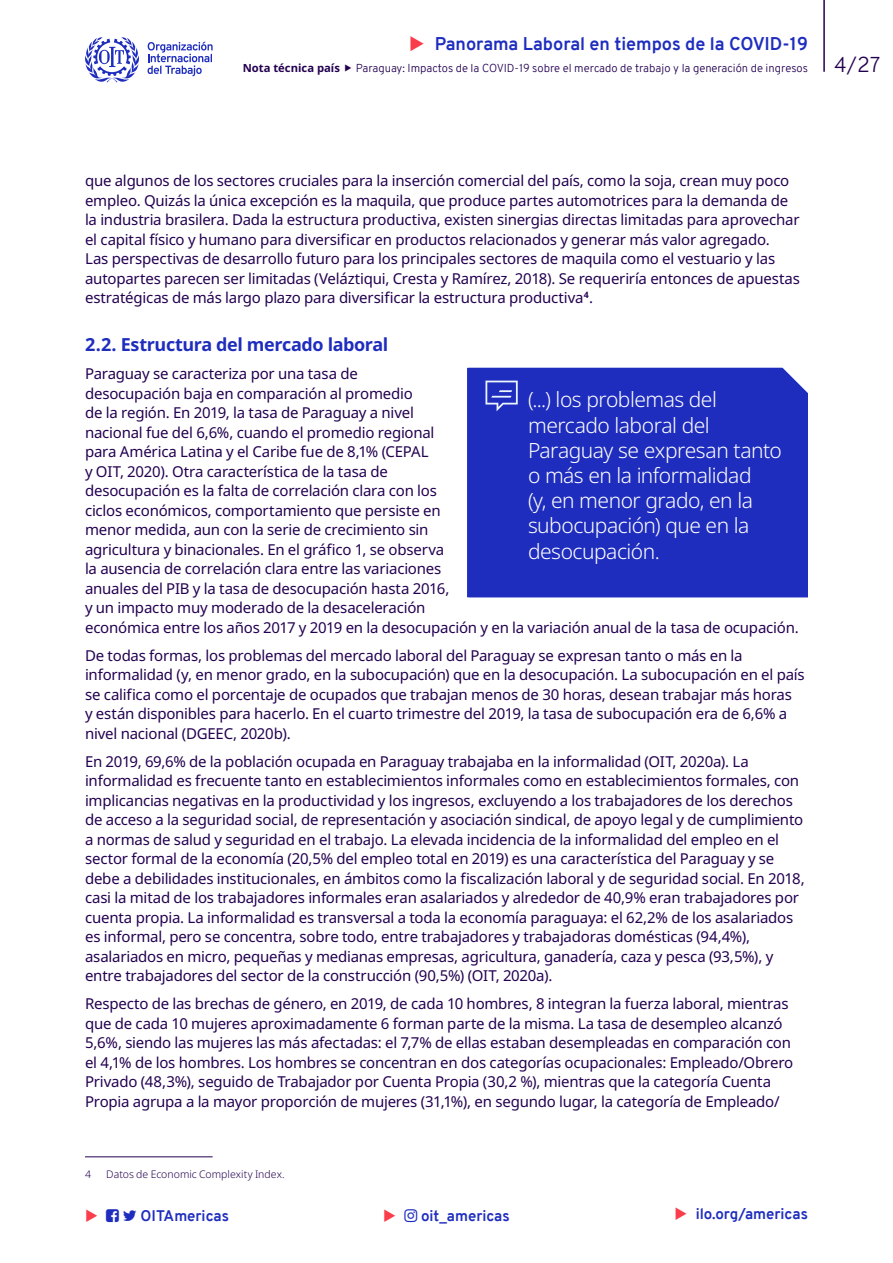
<style>
.page{position:relative;width:893px;height:1263px;background:#fff}
.page>*{position:absolute;margin:0;border:0;box-sizing:border-box;transform-origin:0 0}
.t1{font:300 21px/25.2px "Noto Sans";letter-spacing:-.025em;color:#fff}
.t2{font:300 21px "Overpass";color:#230050}
.t3{font:700 18px "Overpass";color:#1e2dbe}
.t4{font:700 18px "Noto Sans";letter-spacing:-.025em;color:#1e2dbe}
.t5{font:15px/19.5px "Noto Sans";letter-spacing:-.015em;color:#230050}
.t6{font:700 15px "Overpass";color:#1e2dbe}
.t7{font:300 11.25px "Overpass";color:#230050}
.t8{font:700 11.25px "Noto Sans";color:#230050}
.t9{font:300 10.5px "Noto Sans";color:#230050}
</style>
<div class="page">
<hr style="left:85px;top:1156px;width:128px;height:1px;background:#230050">
<div style="left:468px;top:368px;width:340px;height:229px;background:#1e2dbe"></div>
<svg style="left:485px;top:381px;width:33px;height:30px"></svg>
<svg style="left:148px;top:42px;width:65px;height:34px"></svg>
<svg style="left:85px;top:37px;width:54px;height:45px"></svg>
<hr style="left:823px;top:0;width:2px;height:72px;background:#230050">
<p class="t3" style="left:435px;top:31px;width:375px">Panorama Laboral en tiempos de la COVID-19</p>
<p class="t8" style="left:243px;top:60px;width:99px">Nota técnica país</p>
<p class="t7" style="left:356px;top:60px;width:454px">Paraguay: Impactos de la COVID-19 sobre el mercado de trabajo y la generación de ingresos</p>
<h1 class="t2" style="left:834px;top:49px;width:48px">4/27</h1>
<p class="t5" style="left:85px;top:171px;width:716px">que algunos de los sectores cruciales para la inserción comercial del país, como la soja, crean muy poco empleo. Quizás la única excepción es la maquila, que produce partes automotrices para la demanda de la industria brasilera. Dada la estructura productiva, existen sinergias directas limitadas para aprovechar el capital físico y humano para diversificar en productos relacionados y generar más valor agregado.<br>Las perspectivas de desarrollo futuro para los principales sectores de maquila como el vestuario y las autopartes parecen ser limitadas (Veláztiqui, Cresta y Ramírez, 2018). Se requeriría entonces de apuestas estratégicas de más largo plazo para diversificar la estructura productiva<sup>4</sup>.</p>
<p class="t4" style="left:85px;top:332px;width:305px">2.2. Estructura del mercado laboral</p>
<p class="t5" style="left:85px;top:364px;width:715px">Paraguay se caracteriza por una tasa de<br>desocupación baja en comparación al promedio<br>de la región. En 2019, la tasa de Paraguay a nivel<br>nacional fue del 6,6%, cuando el promedio regional<br>para América Latina y el Caribe fue de 8,1% (CEPAL<br>y OIT, 2020). Otra característica de la tasa de<br>desocupación es la falta de correlación clara con los<br>ciclos económicos, comportamiento que persiste en<br>menor medida, aun con la serie de crecimiento sin<br>agricultura y binacionales. En el gráfico 1, se observa<br>la ausencia de correlación clara entre las variaciones<br>anuales del PIB y la tasa de desocupación hasta 2016,<br>y un impacto muy moderado de la desaceleración<br>económica entre los años 2017 y 2019 en la desocupación y en la variación anual de la tasa de ocupación.</p>
<p class="t5" style="left:85px;top:646px;width:721px">De todas formas, los problemas del mercado laboral del Paraguay se expresan tanto o más en la informalidad (y, en menor grado, en la subocupación) que en la desocupación. La subocupación en el país se califica como el porcentaje de ocupados que trabajan menos de 30 horas, desean trabajar más horas<br>y están disponibles para hacerlo. En el cuarto trimestre del 2019, la tasa de subocupación era de 6,6% a nivel nacional (DGEEC, 2020b).</p>
<p class="t5" style="left:85px;top:752px;width:721px">En 2019, 69,6% de la población ocupada en Paraguay trabajaba en la informalidad (OIT, 2020a). La informalidad es frecuente tanto en establecimientos informales como en establecimientos formales, con implicancias negativas en la productividad y los ingresos, excluyendo a los trabajadores de los derechos de acceso a la seguridad social, de representación y asociación sindical, de apoyo legal y de cumplimiento a normas de salud y seguridad en el trabajo. La elevada incidencia de la informalidad del empleo en el sector formal de la economía (20,5% del empleo total en 2019) es una característica del Paraguay y se debe a debilidades institucionales, en ámbitos como la fiscalización laboral y de seguridad social. En 2018, casi la mitad de los trabajadores informales eran asalariados y alrededor de 40,9% eran trabajadores por cuenta propia. La informalidad es transversal a toda la economía paraguaya: el 62,2% de los asalariados es informal, pero se concentra, sobre todo, entre trabajadores y trabajadoras domésticas (94,4%), asalariados en micro, pequeñas y medianas empresas, agricultura, ganadería, caza y pesca (93,5%), y entre trabajadores del sector de la construcción (90,5%) (OIT, 2020a).</p>
<p class="t5" style="left:85px;top:994px;width:710px">Respecto de las brechas de género, en 2019, de cada 10 hombres, 8 integran la fuerza laboral, mientras que de cada 10 mujeres aproximadamente 6 forman parte de la misma. La tasa de desempleo alcanzó 5,6%, siendo las mujeres las más afectadas: el 7,7% de ellas estaban desempleadas en comparación con el 4,1% de los hombres. Los hombres se concentran en dos categorías ocupacionales: Empleado/Obrero Privado (48,3%), seguido de Trabajador por Cuenta Propia (30,2 %), mientras que la categoría Cuenta Propia agrupa a la mayor proporción de mujeres (31,1%), en segundo lugar, la categoría de Empleado/</p>
<h1 class="t1" style="left:528px;top:388px;width:255px">(...) los problemas del mercado laboral del<br>Paraguay se expresan tanto o más en la informalidad<br>(y, en menor grado, en la subocupación) que en la desocupación.</h1>
<p class="t9" style="left:85px;top:1167px;width:7px">4</p>
<p class="t9" style="left:106px;top:1167px;width:180px">Datos de Economic Complexity Index.</p>
<p class="t6" style="left:141px;top:1204px;width:90px">OITAmericas</p>
<p class="t6" style="left:696px;top:1203px;width:114px">ilo.org/americas</p>
<p class="t6" style="left:421px;top:1204px;width:90px">oit_americas</p>
</div>
